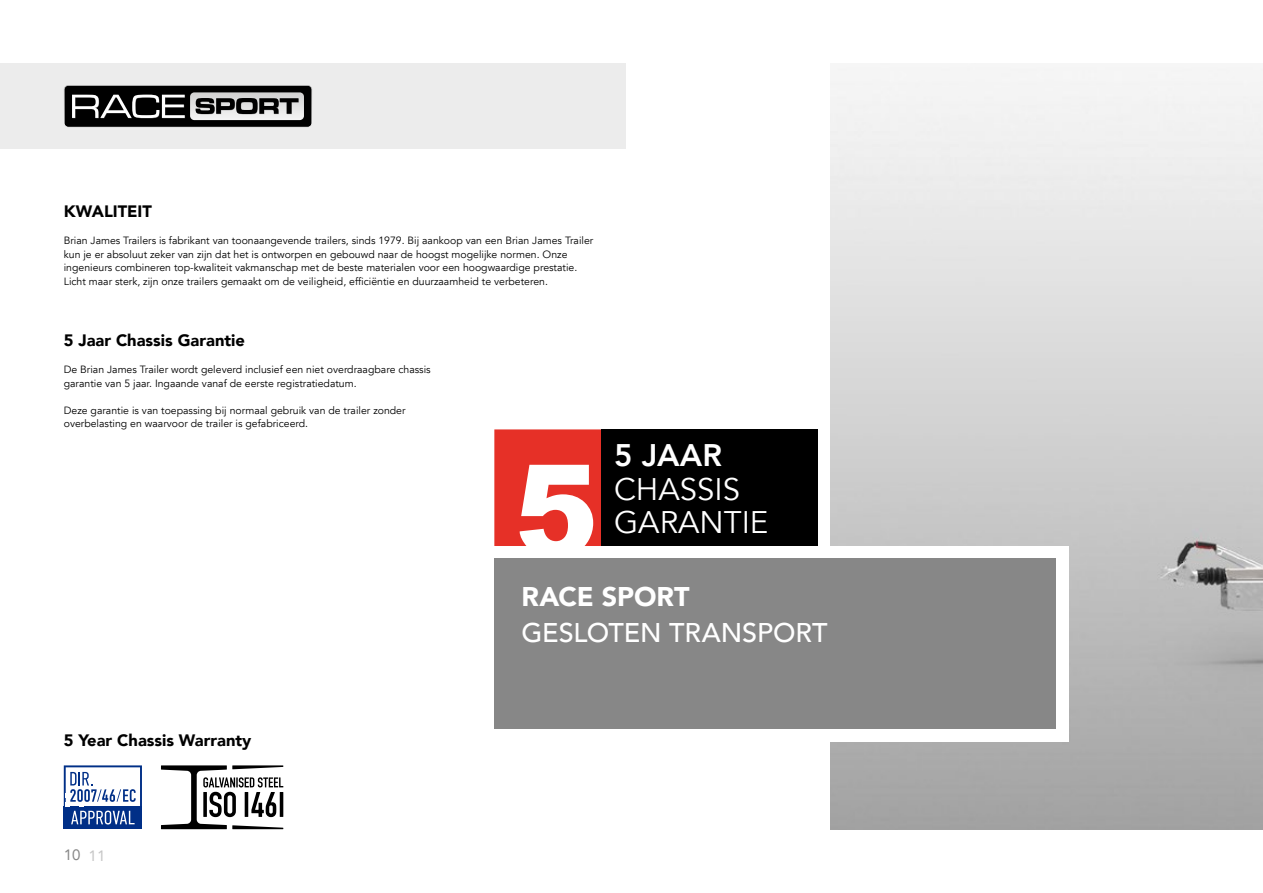
<style>
.page{position:relative;width:1263px;height:893px;background:#fff}
.page>*{position:absolute;margin:0;border:0;box-sizing:border-box;transform-origin:0 0}
.t1{font:31.2px/33.9px "Avenir LT";color:#fff}
.t2{font:800 31.2px "Avenir LT";color:#fff}
.t3{font:500 27px "Avenir LT";letter-spacing:-.005em;color:#fff}
.t4{font:900 27px "Avenir LT";color:#fff}
.t5{font:900 16.5px "Avenir LT";color:#000}
.t6{font:15px "Avenir LT";color:#878787}
.t7{font:10.5px/13.5px "Avenir LT";color:#000}
.s1{color:#c6c6c6}
</style>
<div class="page">
<img style="left:831px;top:68px;width:432px;height:761px">
<div style="left:0;top:64px;width:625px;height:85px;background:#ececec"></div>
<svg style="left:64px;top:85px;width:248px;height:43px;background:#4f4f4f"></svg>
<div style="left:482px;top:546px;width:586px;height:196px;background:#fff"></div>
<div style="left:494px;top:559px;width:562px;height:170px;background:#878787"></div>
<div style="left:64px;top:806px;width:78px;height:23px;background:#002f87"></div>
<svg style="left:64px;top:765px;width:78px;height:59px"></svg>
<svg style="left:161px;top:765px;width:122px;height:64px"></svg>
<svg style="left:494px;top:429px;width:107px;height:117px"></svg>
<div style="left:601px;top:429px;width:217px;height:117px;background:#000"></div>
<h3 class="t5" style="left:64px;top:202px;width:90px">KWALITEIT</h3>
<p class="t7" style="left:64px;top:234px;width:531px">Brian James Trailers is fabrikant van toonaangevende trailers, sinds 1979. Bij aankoop van een Brian James Trailer kun je er absoluut zeker van zijn dat het is ontworpen en gebouwd naar de hoogst mogelijke normen. Onze ingenieurs combineren top-kwaliteit vakmanschap met de beste materialen voor een hoogwaardige prestatie.<br>Licht maar sterk, zijn onze trailers gemaakt om de veiligheid, efficiëntie en duurzaamheid te verbeteren.</p>
<h3 class="t5" style="left:64px;top:330px;width:183px">5 Jaar Chassis Garantie</h3>
<p class="t7" style="left:64px;top:363px;width:368px">De Brian James Trailer wordt geleverd inclusief een niet overdraagbare chassis garantie van 5 jaar. Ingaande vanaf de eerste registratiedatum.</p>
<p class="t7" style="left:64px;top:403px;width:343px">Deze garantie is van toepassing bij normaal gebruik van de trailer zonder overbelasting en waarvoor de trailer is gefabriceerd.</p>
<h3 class="t5" style="left:64px;top:731px;width:189px">5 Year Chassis Warranty</h3>
<h3 class="t6" style="left:64px;top:846px;width:43px">10 <span class="s1">11</span></h3>
<h1 class="t2" style="left:614px;top:436px;width:109px">5 JAAR</h1>
<h1 class="t1" style="left:614px;top:473px;width:156px">CHASSIS<br>GARANTIE</h1>
<h2 class="t4" style="left:521px;top:580px;width:170px">RACE SPORT</h2>
<h2 class="t3" style="left:521px;top:617px;width:308px">GESLOTEN TRANSPORT</h2>
</div>
